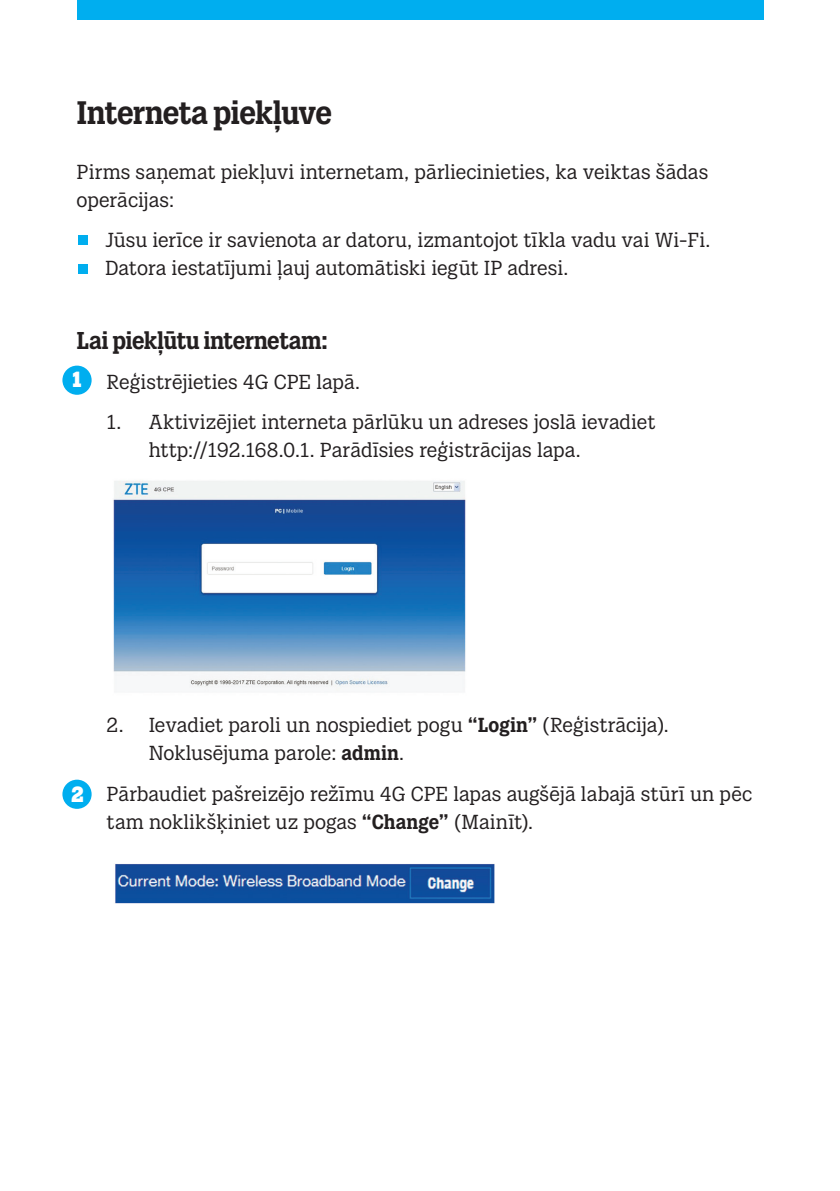
<style>
.page{position:relative;width:840px;height:1191px;background:#fff}
.page>*{position:absolute;margin:0;border:0;box-sizing:border-box;transform-origin:0 0}
.t1{font:700 32px "Tele 2 Slab";letter-spacing:-.025em;color:#231f20}
.t2{font:700 24px "Tele 2 Slab";letter-spacing:-.02em;color:#231f20}
.t3{font:800 21.6px "Tele 2 Slab";color:#fff}
.t4{font:20px/28px "Tele 2 Slab";color:#231f20}
.s1{font-weight:700}
</style>
<div class="page">
<div style="left:77px;top:0;width:686px;height:19px;background:#00aeef"></div>
<div style="left:78px;top:235px;width:10px;height:10px;background:#00aeef"></div>
<div style="left:78px;top:264px;width:10px;height:9px;background:#00aeef"></div>
<div style="left:62px;top:365px;width:30px;height:30px;background:#00aeef;border-radius:50%"></div>
<div style="left:62px;top:779px;width:30px;height:30px;background:#00aeef;border-radius:50%"></div>
<img style="left:113px;top:480px;width:353px;height:210px">
<img style="left:115px;top:864px;width:380px;height:40px">
<h1 class="t1" style="left:77px;top:94px;width:257px">Interneta piekļuve</h1>
<p class="t4" style="left:77px;top:158px;width:633px">Pirms saņemat piekļuvi internetam, pārliecinieties, ka veiktas šādas operācijas:</p>
<p class="t4" style="left:105px;top:226px;width:606px">Jūsu ierīce ir savienota ar datoru, izmantojot tīkla vadu vai Wi-Fi.<br>Datora iestatījumi ļauj automātiski iegūt IP adresi.</p>
<p class="t2" style="left:77px;top:326px;width:253px">Lai piekļūtu internetam:</p>
<p class="t4" style="left:107px;top:368px;width:255px">Reģistrējieties 4G CPE lapā.</p>
<p class="t4" style="left:149px;top:408px;width:508px;text-indent:-42px">1. Aktivizējiet interneta pārlūku un adreses joslā ievadiet http://192.168.0.1. Parādīsies reģistrācijas lapa.</p>
<p class="t3" style="left:72px;top:369px;width:10px">1</p>
<p class="t3" style="left:71px;top:783px;width:14px">2</p>
<p class="t4" style="left:149px;top:711px;width:521px;text-indent:-42px">2. Ievadiet paroli un nospiediet pogu <span class="s1">“Login”</span> (Reģistrācija).<br>Noklusējuma parole: <span class="s1">admin</span>.</p>
<p class="t4" style="left:107px;top:779px;width:646px">Pārbaudiet pašreizējo režīmu 4G CPE lapas augšējā labajā stūrī un pēc tam noklikšķiniet uz pogas <span class="s1">“Change”</span> (Mainīt).</p>
</div>
